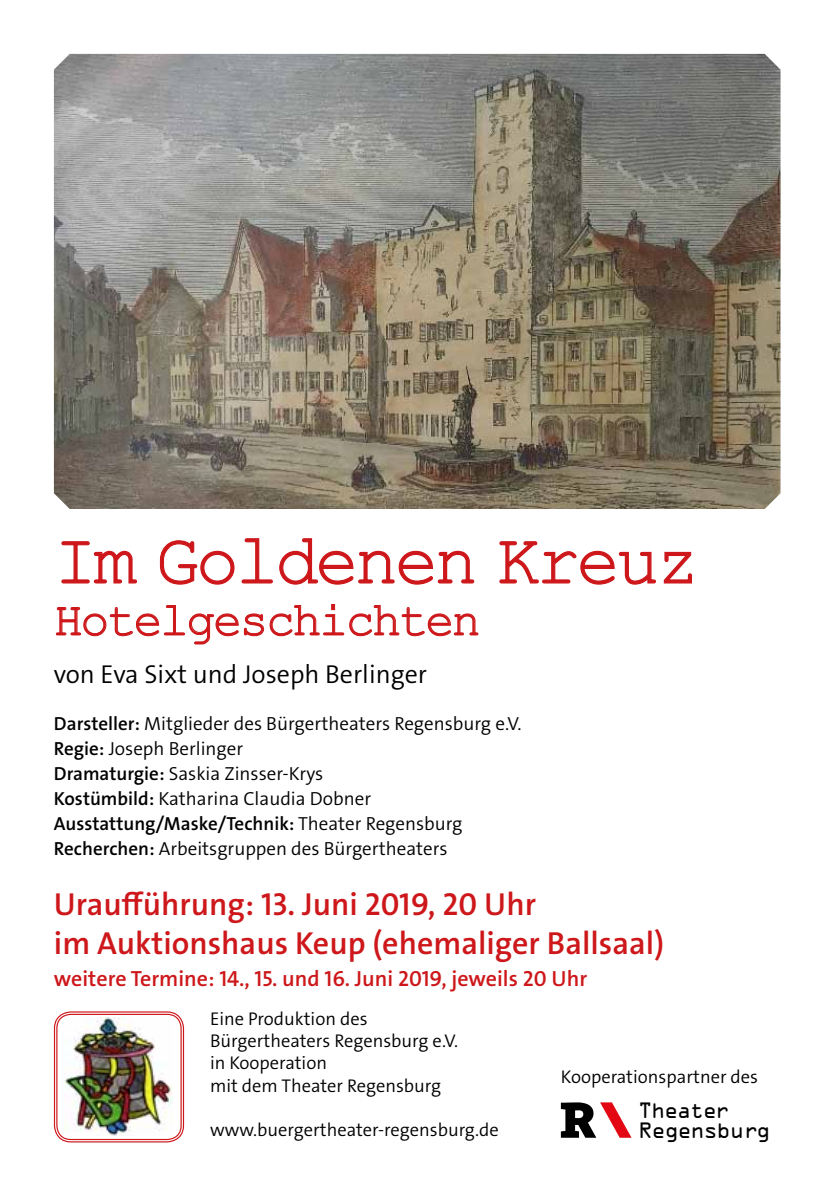
<style>
.page{position:relative;width:840px;height:1191px;background:#fff}
.page>*{position:absolute;margin:0;border:0;box-sizing:border-box;transform-origin:0 0}
.t1{font:72px "Courier New";letter-spacing:-.05em;color:#cd171a}
.t2{font:48px "Courier New";letter-spacing:-.05em;color:#cd171a}
.t3{font:600 32px/38.4px "The Sans Os F";color:#cd171a}
.t4{font:300 26px "The Sans Os F";color:#000}
.t5{font:600 22px "The Sans Os F";color:#cd171a}
.t6{font:20px/19.6px "OCRA Std";letter-spacing:-.07em;color:#000}
.t7{font:300 19px/25px "The Sans Os F";color:#000}
.t8{font:300 18.4px/22.2px "The Sans Os F";color:#000}
.s1{font-weight:600}
</style>
<div class="page">
<img style="left:54px;top:54px;width:726px;height:455px">
<svg style="left:560px;top:1102px;width:71px;height:35px"></svg>
<div style="left:54px;top:1011px;width:130px;height:131px;border:1px solid #cd171a;border-radius:16px"></div>
<div style="left:56px;top:1013px;width:126px;height:127px;border:1px solid #cd171a;border-radius:14px"></div>
<img style="left:64px;top:1017px;width:108px;height:118px">
<svg style="left:61px;top:541px;width:76px;height:43px"></svg>
<svg style="left:159px;top:538px;width:316px;height:47px"></svg>
<svg style="left:499px;top:541px;width:157px;height:44px"></svg>
<svg style="left:663px;top:551px;width:29px;height:33px"></svg>
<svg style="left:56px;top:604px;width:422px;height:41px"></svg>
<h1 class="t1" style="left:54px;top:516px;width:646px">Im Goldenen Kreuz</h1>
<h2 class="t2" style="left:54px;top:590px;width:428px">Hotelgeschichten</h2>
<h3 class="t4" style="left:54px;top:657px;width:374px">von Eva Sixt und Joseph Berlinger</h3>
<p class="t7" style="left:54px;top:711px;width:469px"><span class="s1">Darsteller:</span> Mitglieder des Bürgertheaters Regensburg e.V.<br><span class="s1">Regie:</span> Joseph Berlinger<br><span class="s1">Dramaturgie:</span> Saskia Zinsser-Krys<br><span class="s1">Kostümbild:</span> Katharina Claudia Dobner <span class="s1">Ausstattung/Maske/Technik:</span> Theater Regensburg <span class="s1">Recherchen:</span> Arbeitsgruppen des Bürgertheaters</p>
<h3 class="t3" style="left:54px;top:885px;width:611px">Uraufführung: 13. Juni 2019, 20 Uhr<br>im Auktionshaus Keup (ehemaliger Ballsaal)</h3>
<p class="t5" style="left:54px;top:964px;width:534px">weitere Termine: 14., 15. und 16. Juni 2019, jeweils 20 Uhr</p>
<p class="t8" style="left:210px;top:1008px;width:249px">Eine Produktion des<br>Bürgertheaters Regensburg e.V. in Kooperation<br>mit dem Theater Regensburg</p>
<p class="t8" style="left:210px;top:1118px;width:290px">www.buergertheater-regensburg.de</p>
<p class="t8" style="left:560px;top:1065px;width:199px">Kooperationspartner des</p>
<p class="t6" style="left:637px;top:1102px;width:134px">Theater<br>Regensburg</p>
</div>
